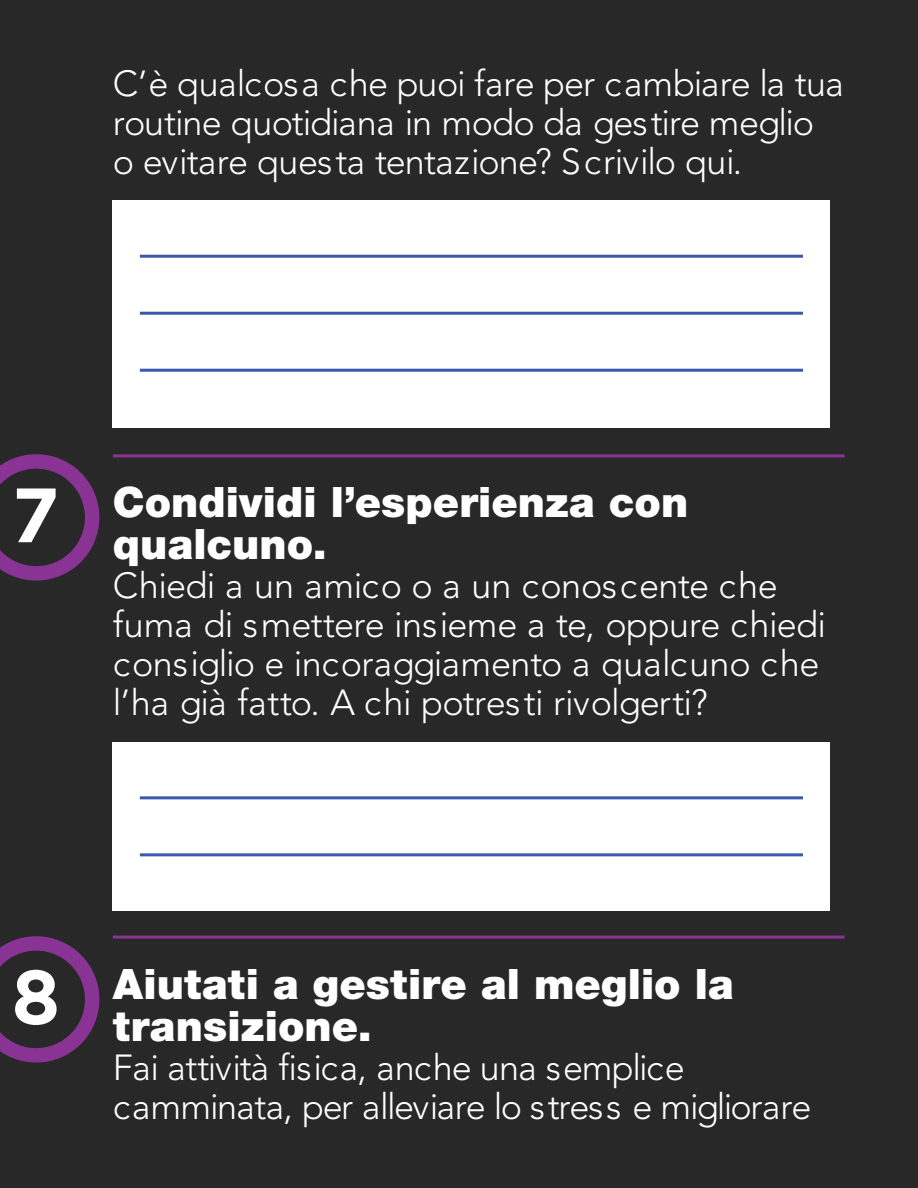
<style>
.page{position:relative;width:918px;height:1188px;background:#292829}
.page>*{position:absolute;margin:0;border:0;box-sizing:border-box;transform-origin:0 0}
.body_copy{font:700 76.8px "Gotham";color:#fff}
.headline{font:900 42px/42px "Helvetica Neue LT Std";letter-spacing:.005em;color:#fff}
.Body_Copy_w_writing{font:300 36px/39px "Avenir LT Std";letter-spacing:-.02em;color:#fff}
</style>
<div class="page">
<hr style="left:113px;top:454px;width:732px;height:3px;background:#893494">
<hr style="left:113px;top:936px;width:732px;height:3px;background:#893494">
<div style="left:113px;top:201px;width:717px;height:227px;background:#fff"></div>
<hr style="left:140px;top:255px;width:663px;height:3px;background:#3c58a8">
<hr style="left:140px;top:312px;width:663px;height:3px;background:#3c58a8">
<hr style="left:140px;top:369px;width:663px;height:3px;background:#3c58a8">
<div style="left:113px;top:742px;width:717px;height:168px;background:#fff"></div>
<hr style="left:140px;top:796px;width:663px;height:3px;background:#3c58a8">
<hr style="left:140px;top:853px;width:663px;height:3px;background:#3c58a8">
<svg style="left:0;top:454px;width:99px;height:127px"></svg>
<svg style="left:0;top:936px;width:99px;height:127px"></svg>
<p class="Body_Copy_w_writing" style="left:113px;top:64px;width:733px">C’è qualcosa che puoi fare per cambiare la tua routine quotidiana in modo da gestire meglio o evitare questa tentazione? Scrivilo qui.</p>
<p class="body_copy" style="left:12px;top:464px;width:49px">7</p>
<p class="headline" style="left:113px;top:481px;width:577px">Condividi l’esperienza con qualcuno.</p>
<p class="Body_Copy_w_writing" style="left:113px;top:566px;width:715px">Chiedi a un amico o a un conoscente che fuma di smettere insieme a te, oppure chiedi consiglio e incoraggiamento a qualcuno che l’ha già fatto. A chi potresti rivolgerti?</p>
<p class="body_copy" style="left:12px;top:946px;width:50px">8</p>
<p class="headline" style="left:113px;top:963px;width:622px">Aiutati a gestire al meglio la transizione.</p>
<p class="Body_Copy_w_writing" style="left:113px;top:1048px;width:700px">Fai attività fisica, anche una semplice camminata, per alleviare lo stress e migliorare</p>
</div>
